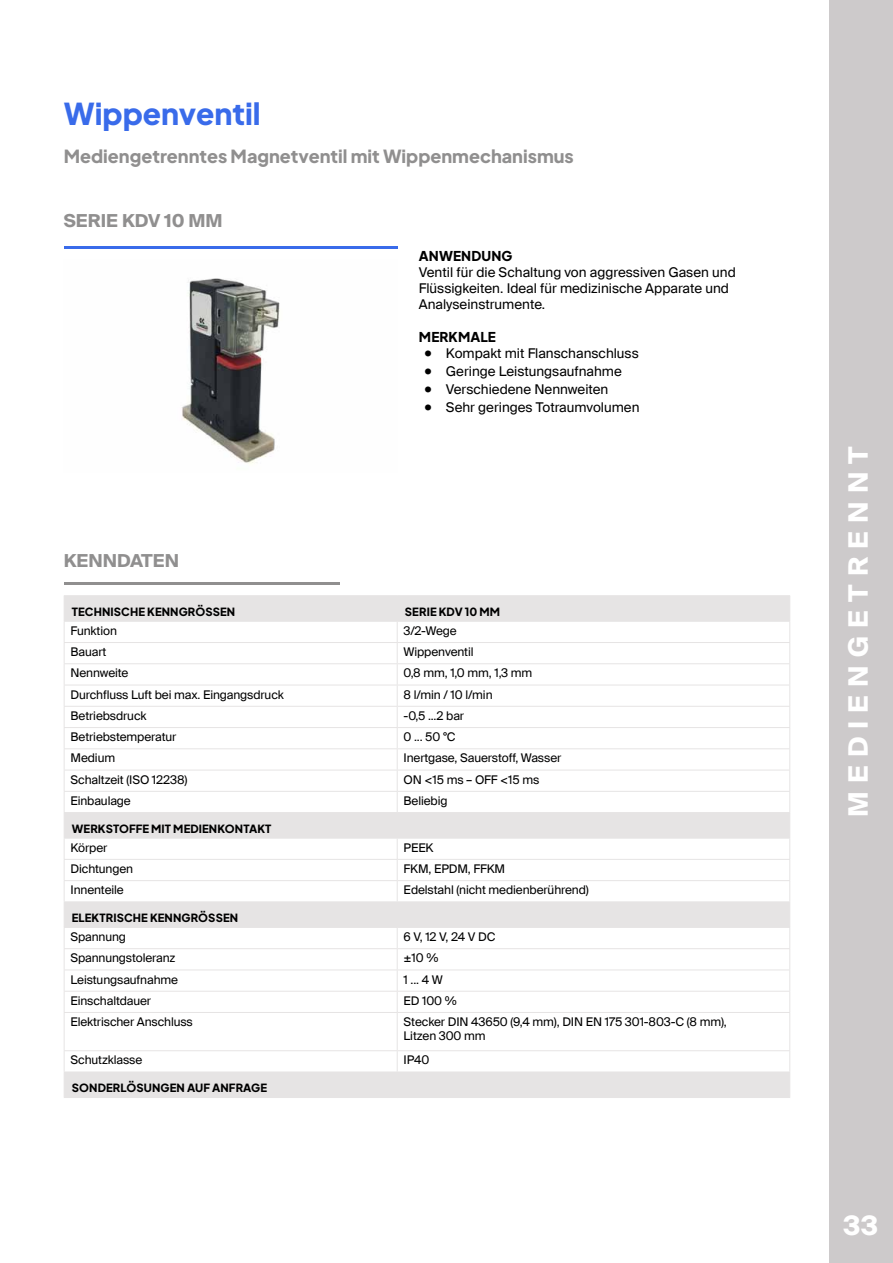
<style>
.page{position:relative;width:893px;height:1263px;background:#fff}
.page>*{position:absolute;margin:0;border:0;box-sizing:border-box;transform-origin:0 0}
.t1{font:800 30px "Plus Jakarta Sans";color:#396bea}
.t2{font:700 27px "Suisse Intl";letter-spacing:.3em;color:#fff}
.t3{font:800 18px "Plus Jakarta Sans";color:#908f8f}
.t4{font:700 18px "Suisse Intl";color:#908f8f}
.t5{font:13.5px/16.2px "Suisse Intl";color:#000}
.t6{font:800 13.5px "Plus Jakarta Sans";letter-spacing:.01em;color:#000}
.t7{font:12px/14.4px "Suisse Intl";letter-spacing:-.01em;color:#000}
.t8{font:800 11.25px "Plus Jakarta Sans";letter-spacing:.01em;color:#000}
.s1{font-weight:600;font-size:16.5px}
</style>
<div class="page">
<div style="left:829px;top:0;width:64px;height:1263px;background:#cdcacb"></div>
<hr style="left:64px;top:247px;width:334px;height:2px;background:#396bea">
<img style="left:182px;top:278px;width:98px;height:186px">
<hr style="left:64px;top:583px;width:275px;height:2px;background:#908f8f">
<svg style="left:65px;top:596px;width:724px;height:331px"></svg>
<hr style="left:64px;top:595px;width:333px;height:1px;background:#e6e4e4">
<hr style="left:397px;top:595px;width:393px;height:1px;background:#e6e4e4">
<hr style="left:64px;top:1097px;width:333px;height:1px;background:#e6e4e4">
<hr style="left:397px;top:1097px;width:393px;height:1px;background:#e6e4e4">
<hr style="left:64px;top:642px;width:333px;height:1px;background:#e6e4e4">
<hr style="left:397px;top:642px;width:393px;height:1px;background:#e6e4e4">
<hr style="left:64px;top:663px;width:333px;height:1px;background:#e6e4e4">
<hr style="left:397px;top:663px;width:393px;height:1px;background:#e6e4e4">
<hr style="left:64px;top:685px;width:333px;height:1px;background:#e6e4e4">
<hr style="left:397px;top:685px;width:393px;height:1px;background:#e6e4e4">
<hr style="left:64px;top:706px;width:333px;height:1px;background:#e6e4e4">
<hr style="left:397px;top:706px;width:393px;height:1px;background:#e6e4e4">
<hr style="left:64px;top:727px;width:333px;height:1px;background:#e6e4e4">
<hr style="left:397px;top:727px;width:393px;height:1px;background:#e6e4e4">
<hr style="left:64px;top:748px;width:333px;height:1px;background:#e6e4e4">
<hr style="left:397px;top:748px;width:393px;height:1px;background:#e6e4e4">
<hr style="left:64px;top:770px;width:333px;height:1px;background:#e6e4e4">
<hr style="left:397px;top:770px;width:393px;height:1px;background:#e6e4e4">
<hr style="left:64px;top:791px;width:333px;height:1px;background:#e6e4e4">
<hr style="left:397px;top:791px;width:393px;height:1px;background:#e6e4e4">
<hr style="left:64px;top:859px;width:333px;height:1px;background:#e6e4e4">
<hr style="left:397px;top:859px;width:393px;height:1px;background:#e6e4e4">
<hr style="left:64px;top:880px;width:333px;height:1px;background:#e6e4e4">
<hr style="left:397px;top:880px;width:393px;height:1px;background:#e6e4e4">
<hr style="left:64px;top:948px;width:333px;height:1px;background:#e6e4e4">
<hr style="left:397px;top:948px;width:393px;height:1px;background:#e6e4e4">
<hr style="left:64px;top:969px;width:333px;height:1px;background:#e6e4e4">
<hr style="left:397px;top:969px;width:393px;height:1px;background:#e6e4e4">
<hr style="left:64px;top:991px;width:333px;height:1px;background:#e6e4e4">
<hr style="left:397px;top:991px;width:393px;height:1px;background:#e6e4e4">
<svg style="left:397px;top:596px;width:1px;height:416px"></svg>
<hr style="left:64px;top:1012px;width:333px;height:1px;background:#e6e4e4">
<hr style="left:397px;top:1012px;width:393px;height:1px;background:#e6e4e4">
<hr style="left:397px;top:1013px;width:1px;height:37px;background:#e6e4e4">
<hr style="left:64px;top:1050px;width:333px;height:1px;background:#e6e4e4">
<hr style="left:397px;top:1050px;width:393px;height:1px;background:#e6e4e4">
<hr style="left:64px;top:621px;width:333px;height:1px;background:#e6e4e4">
<hr style="left:397px;top:621px;width:393px;height:1px;background:#e6e4e4">
<hr style="left:64px;top:812px;width:333px;height:1px;background:#e6e4e4">
<hr style="left:397px;top:812px;width:393px;height:1px;background:#e6e4e4">
<hr style="left:64px;top:838px;width:333px;height:1px;background:#e6e4e4">
<hr style="left:397px;top:838px;width:393px;height:1px;background:#e6e4e4">
<hr style="left:64px;top:901px;width:333px;height:1px;background:#e6e4e4">
<hr style="left:397px;top:901px;width:393px;height:1px;background:#e6e4e4">
<hr style="left:64px;top:927px;width:333px;height:1px;background:#e6e4e4">
<hr style="left:397px;top:927px;width:393px;height:1px;background:#e6e4e4">
<svg style="left:64px;top:596px;width:1px;height:416px"></svg>
<svg style="left:789px;top:596px;width:1px;height:416px"></svg>
<hr style="left:64px;top:1013px;width:1px;height:37px;background:#e6e4e4">
<hr style="left:789px;top:1013px;width:1px;height:37px;background:#e6e4e4">
<svg style="left:64px;top:1051px;width:726px;height:46px"></svg>
<h1 class="t1" style="left:64px;top:86px;width:198px">Wippenventil</h1>
<h3 class="t3" style="left:64px;top:140px;width:511px">Mediengetrenntes Magnetventil mit Wippenmechanismus</h3>
<h3 class="t4" style="left:64px;top:210px;width:160px">SERIE KDV 10 MM</h3>
<h3 class="t4" style="left:64px;top:550px;width:117px">KENNDATEN</h3>
<p class="t6" style="left:419px;top:243px;width:95px">ANWENDUNG</p>
<p class="t5" style="left:419px;top:264px;width:318px">Ventil für die Schaltung von aggressiven Gasen und<br>Flüssigkeiten. Ideal für medizinische Apparate und<br>Analyseinstrumente.</p>
<p class="t6" style="left:419px;top:324px;width:79px">MERKMALE</p>
<p class="t5" style="left:425px;top:345px;width:216px"><span class="s1">•</span> Kompakt mit Flanschanschluss</p>
<p class="t5" style="left:425px;top:363px;width:199px"><span class="s1">•</span> Geringe Leistungsaufnahme</p>
<p class="t5" style="left:425px;top:381px;width:185px"><span class="s1">•</span> Verschiedene Nennweiten</p>
<p class="t5" style="left:425px;top:399px;width:216px"><span class="s1">•</span> Sehr geringes Totraumvolumen</p>
<p class="t8" style="left:72px;top:601px;width:165px">TECHNISCHE KENNGRÖSSEN</p>
<p class="t8" style="left:405px;top:601px;width:97px">SERIE KDV 10 MM</p>
<p class="t7" style="left:71px;top:623px;width:48px">Funktion</p>
<p class="t7" style="left:404px;top:623px;width:55px">3/2-Wege</p>
<p class="t7" style="left:71px;top:645px;width:37px">Bauart</p>
<p class="t7" style="left:404px;top:645px;width:72px">Wippenventil</p>
<p class="t7" style="left:71px;top:666px;width:59px">Nennweite</p>
<p class="t7" style="left:404px;top:666px;width:130px">0,8 mm, 1,0 mm, 1,3 mm</p>
<p class="t7" style="left:71px;top:687px;width:215px">Durchfluss Luft bei max. Eingangsdruck</p>
<p class="t7" style="left:404px;top:687px;width:91px">8 l/min / 10 l/min</p>
<p class="t7" style="left:71px;top:708px;width:78px">Betriebsdruck</p>
<p class="t7" style="left:404px;top:708px;width:62px">-0,5 ...2 bar</p>
<p class="t7" style="left:71px;top:730px;width:107px">Betriebstemperatur</p>
<p class="t7" style="left:404px;top:730px;width:54px">0 ... 50 °C</p>
<p class="t7" style="left:71px;top:751px;width:46px">Medium</p>
<p class="t7" style="left:404px;top:751px;width:159px">Inertgase, Sauerstoff, Wasser</p>
<p class="t7" style="left:71px;top:772px;width:118px">Schaltzeit (ISO 12238)</p>
<p class="t7" style="left:404px;top:772px;width:137px">ON &lt;15 ms – OFF &lt;15 ms</p>
<p class="t7" style="left:71px;top:793px;width:62px">Einbaulage</p>
<p class="t7" style="left:404px;top:793px;width:45px">Beliebig</p>
<p class="t8" style="left:72px;top:818px;width:201px">WERKSTOFFE MIT MEDIENKONTAKT</p>
<p class="t7" style="left:71px;top:840px;width:39px">Körper</p>
<p class="t7" style="left:404px;top:840px;width:31px">PEEK</p>
<p class="t7" style="left:71px;top:861px;width:64px">Dichtungen</p>
<p class="t7" style="left:404px;top:861px;width:103px">FKM, EPDM, FFKM</p>
<p class="t7" style="left:71px;top:883px;width:55px">Innenteile</p>
<p class="t7" style="left:404px;top:883px;width:187px">Edelstahl (nicht medienberührend)</p>
<p class="t8" style="left:72px;top:907px;width:168px">ELEKTRISCHE KENNGRÖSSEN</p>
<p class="t7" style="left:71px;top:930px;width:57px">Spannung</p>
<p class="t7" style="left:404px;top:930px;width:93px">6 V, 12 V, 24 V DC</p>
<p class="t7" style="left:71px;top:951px;width:106px">Spannungstoleranz</p>
<p class="t7" style="left:404px;top:951px;width:36px">±10 %</p>
<p class="t7" style="left:71px;top:972px;width:109px">Leistungsaufnahme</p>
<p class="t7" style="left:404px;top:972px;width:41px">1 ... 4 W</p>
<p class="t7" style="left:71px;top:993px;width:82px">Einschaltdauer</p>
<p class="t7" style="left:404px;top:993px;width:55px">ED 100 %</p>
<p class="t7" style="left:71px;top:1015px;width:124px">Elektrischer Anschluss</p>
<p class="t7" style="left:404px;top:1015px;width:325px">Stecker DIN 43650 (9,4 mm), DIN EN 175 301-803-C (8 mm),<br>Litzen 300 mm</p>
<p class="t7" style="left:71px;top:1053px;width:73px">Schutzklasse</p>
<p class="t7" style="left:404px;top:1053px;width:27px">IP40</p>
<p class="t8" style="left:72px;top:1077px;width:197px">SONDERLÖSUNGEN AUF ANFRAGE</p>
<h2 class="t2" style="left:843px;top:817px;width:372px;rotate:-90deg">MEDIENGETRENNT</h2>
<h2 class="t2" style="left:843px;top:1210px;width:37px">33</h2>
</div>
